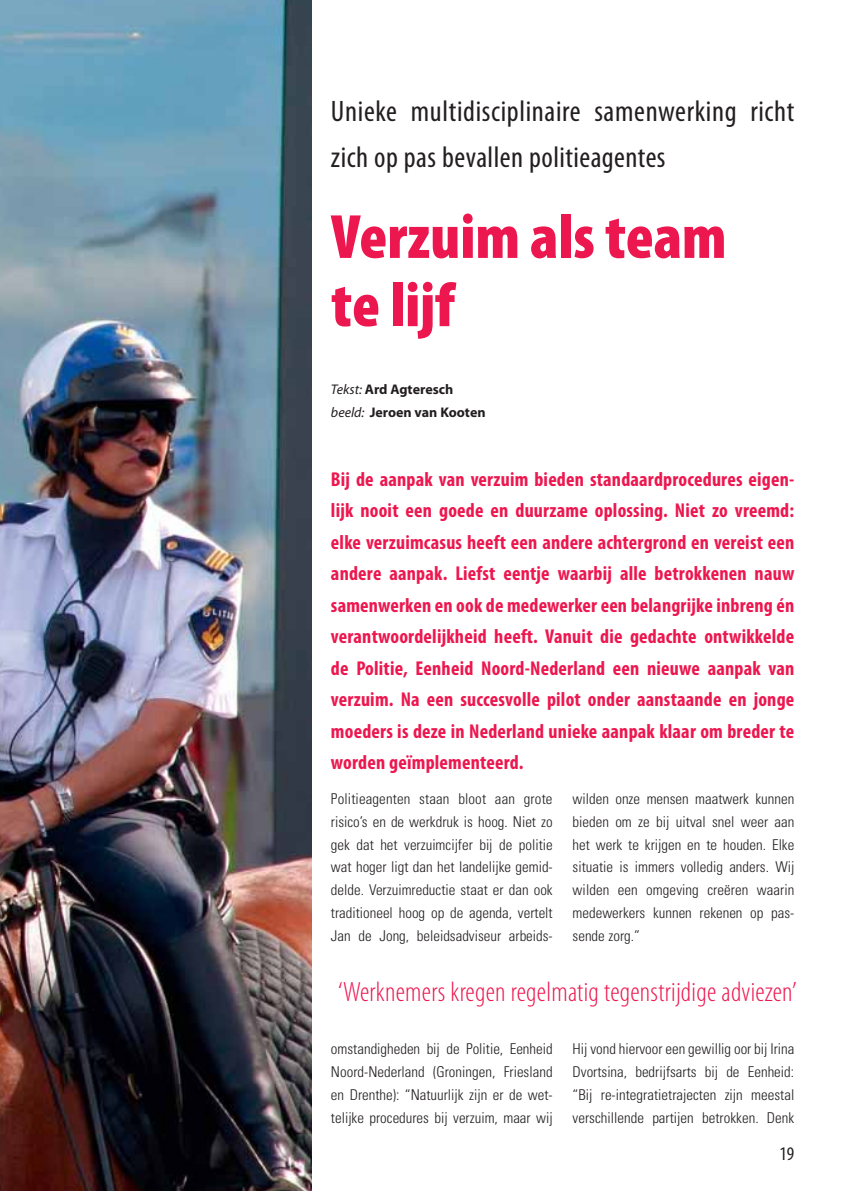
<style>
.page{position:relative;width:844px;height:1191px;background:#fff}
.page>*{position:absolute;margin:0;border:0;box-sizing:border-box;transform-origin:0 0}
.t1{font:900 condensed 63px/68.2px "Myriad Pro";color:#ed174f}
.t2{font:condensed 29.75px/45.5px "Myriad Pro";letter-spacing:.02em;color:#231f20}
.t3{font:300 condensed 28px "Myriad Pro";letter-spacing:.01em;color:#ed174f}
.t4{font:700 condensed 20.12px/31.5px "Myriad Pro";letter-spacing:.01em;color:#ed174f;text-align:justify}
.t5{font:condensed 19.25px "Myriad Pro";color:#231f20}
.t6{font:300 condensed 14.88px/22.8px "Univers";color:#231f20;text-align:justify}
.t7{font:700 14px/22.8px "Myriad Pro";color:#231f20}
.s1{font-weight:400;font-style:italic}
</style>
<div class="page">
<img style="left:0;top:0;width:311px;height:1191px">
<h2 class="t2" style="left:331px;top:91px;width:465px">Unieke multidisciplinaire samenwerking richt zich op pas bevallen politieagentes</h2>
<h1 class="t1" style="left:331px;top:207px;width:397px">Verzuim als team te lijf</h1>
<p class="t7" style="left:331px;top:379px;width:156px"><span class="s1">Tekst:</span> Ard Agteresch <span class="s1">beeld:</span> Jeroen van Kooten</p>
<p class="t4" style="left:331px;top:464px;width:465px">Bij de aanpak van verzuim bieden standaardprocedures eigen&shy;lijk nooit een goede en duurzame oplossing. Niet zo vreemd: elke verzuimcasus heeft een andere achtergrond en vereist een andere aanpak. Liefst eentje waarbij alle betrokkenen nauw samenwerken en ook de medewerker een belangrijke inbreng én verantwoordelijkheid heeft. Vanuit die gedachte ontwikkelde de Politie, Eenheid Noord-Nederland een nieuwe aanpak van verzuim. Na een succesvolle pilot onder aanstaande en jonge moeders is deze in Nederland unieke aanpak klaar om breder te worden geïmplementeerd.</p>
<p class="t6" style="left:331px;top:789px;width:223px">Politieagenten staan bloot aan grote risico’s en de werkdruk is hoog. Niet zo gek dat het verzuimcijfer bij de politie wat hoger ligt dan het landelijke gemid&shy;delde. Verzuimreductie staat er dan ook traditioneel hoog op de agenda, vertelt Jan de Jong, beleidsadviseur arbeids-</p>
<p class="t6" style="left:572px;top:789px;width:223px">wilden onze mensen maatwerk kunnen bieden om ze bij uitval snel weer aan het werk te krijgen en te houden. Elke situatie is immers volledig anders. Wij wilden een omgeving creëren waarin medewerkers kunnen rekenen op pas&shy;sende zorg.”</p>
<h3 class="t3" style="left:338px;top:981px;width:460px">‘Werknemers kregen regelmatig tegenstrijdige adviezen’</h3>
<p class="t6" style="left:331px;top:1039px;width:223px">omstandigheden bij de Politie, Eenheid Noord-Nederland (Groningen, Friesland en Drenthe): “Natuurlijk zijn er de wet&shy;telijke procedures bij verzuim, maar wij</p>
<p class="t6" style="left:572px;top:1039px;width:223px">Hij vond hiervoor een gewillig oor bij Irina Dvortsina, bedrijfsarts bij de Eenheid: “Bij re-integratietrajecten zijn meestal verschillende partijen betrokken. Denk</p>
<p class="t5" style="left:779px;top:1146px;width:16px">19</p>
</div>
